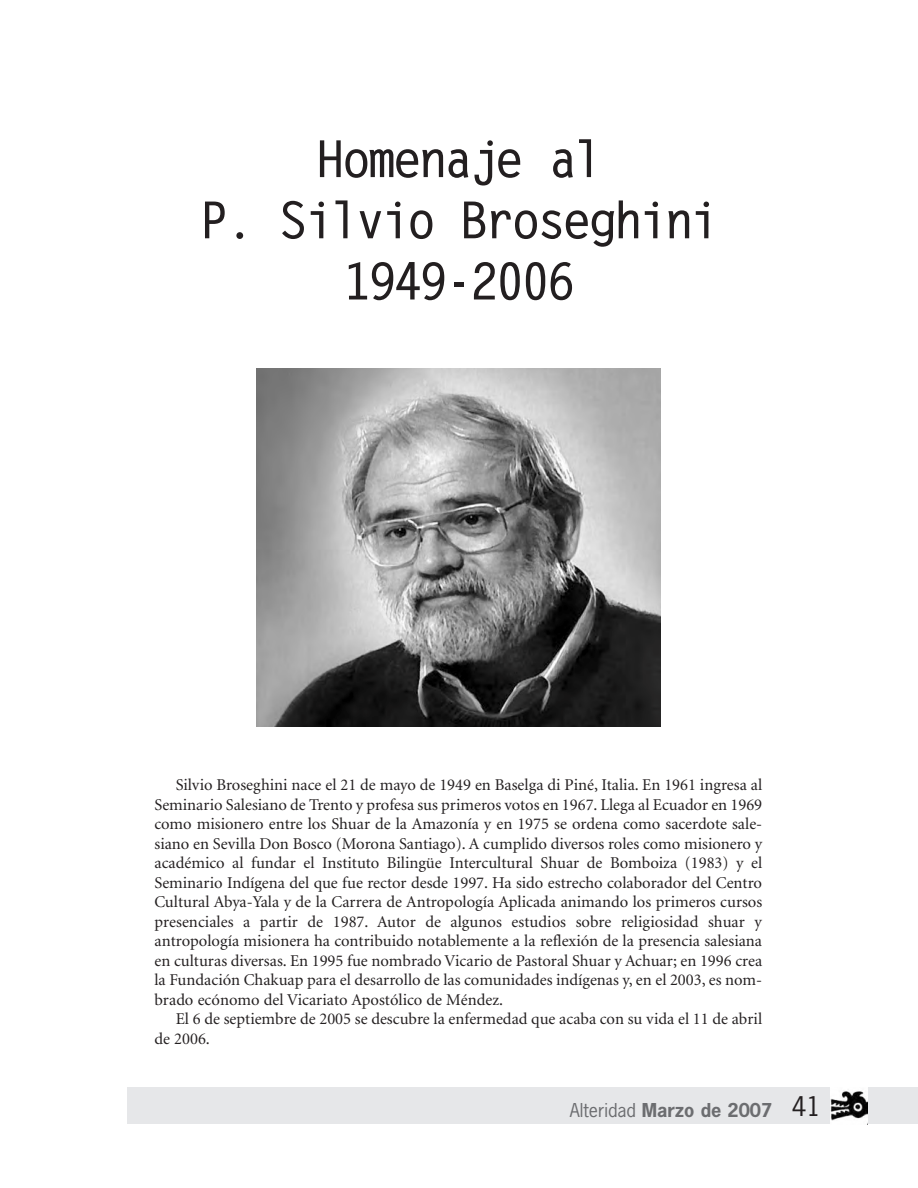
<style>
.page{position:relative;width:918px;height:1188px;background:#fff}
.page>*{position:absolute;margin:0;border:0;box-sizing:border-box;transform-origin:0 0}
.t1{font:700 51px/61.2px "Letter Gothic";color:#231f20;text-align:center}
.t2{font:700 18px "News Gothic";color:#6c6d70}
.t3{font:16.5px/19.5px "Minion";color:#231f20;text-align:justify}
.s1{font-weight:400}
.s2{font-weight:400;font-size:25.5px;color:#231f20}
</style>
<div class="page">
<div style="left:128px;top:1087px;width:790px;height:37px;background:#e6e7e9"></div>
<img style="left:831px;top:1087px;width:36px;height:37px">
<img style="left:256px;top:368px;width:404px;height:359px">
<h1 class="t1" style="left:202px;top:129px;width:517px">Homenaje al<br>P. Silvio Broseghini<br>1949-2006</h1>
<p class="t3" style="left:154px;top:777px;width:609px;text-indent:21px">Silvio Broseghini nace el 21 de mayo de 1949 en Baselga di Piné, Italia. En 1961 ingresa al Seminario Salesiano de Trento y profesa sus primeros votos en 1967. Llega al Ecuador en 1969 como misionero entre los Shuar de la Amazonía y en 1975 se ordena como sacerdote sale&shy;siano en Sevilla Don Bosco (Morona Santiago). A cumplido diversos roles como misionero y académico al fundar el Instituto Bilingüe Intercultural Shuar de Bomboiza (1983) y el Seminario Indígena del que fue rector desde 1997. Ha sido estrecho colaborador del Centro Cultural Abya-Yala y de la Carrera de Antropología Aplicada animando los primeros cursos presenciales a partir de 1987. Autor de algunos estudios sobre religiosidad shuar y antropología misionera ha contribuido notablemente a la reflexión de la presencia salesiana en culturas diversas. En 1995 fue nombrado Vicario de Pastoral Shuar y Achuar; en 1996 crea la Fundación Chakuap para el desarrollo de las comunidades indígenas y, en el 2003, es nom&shy;brado ecónomo del Vicariato Apostólico de Méndez.</p>
<p class="t3" style="left:154px;top:1011px;width:609px;text-indent:21px">El 6 de septiembre de 2005 se descubre la enfermedad que acaba con su vida el 11 de abril de 2006.</p>
<p class="t2" style="left:570px;top:1100px;width:253px"><span class="s1">Alteridad</span> Marzo de 2007 <span class="s2">41</span></p>
</div>
